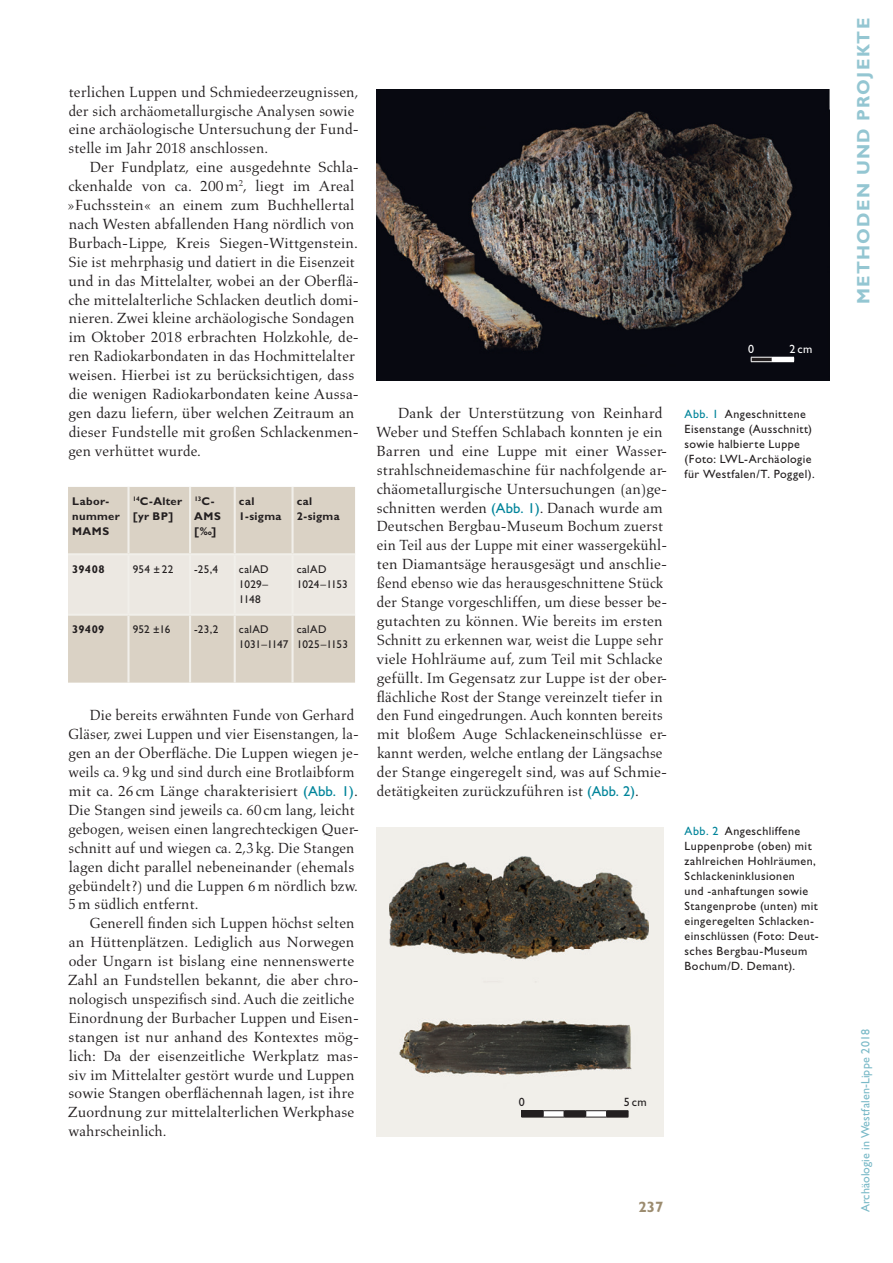
<style>
.page{position:relative;width:893px;height:1263px;background:#fff}
.page>*{position:absolute;margin:0;border:0;box-sizing:border-box;transform-origin:0 0}
.t1{font:700 18px "Gill Sans Std";letter-spacing:.07em;color:#94c6d2}
.t2{font:15px/18.9px "Aldus LT Std";letter-spacing:.005em;color:#231f20}
.t3{font:700 15px "Gill Sans Std";color:#9c8c6f}
.t4{font:12px/15px "Gill Sans Std";letter-spacing:.035em;color:#231f20}
.t5{font:12px "Gill Sans Std";letter-spacing:.01em;color:#79b9c7}
.t6{font:12px "Gill Sans Std";color:#fff}
.t7{font:700 11.25px/15px "Gill Sans Std";letter-spacing:.03em;color:#231f20}
.t8{font:11.25px/15px "Gill Sans Std";letter-spacing:.025em;color:#231f20}
.t9{font:11.25px/15px "Gill Sans Std";letter-spacing:.005em;color:#231f20}
.t10{font:700 6.6px "Gill Sans Std";color:#231f20}
.s1{font-size:11.25px}
.s2{font-family:"Gill Sans Std";font-size:14.4px;color:#00849a}
.s3{color:#00849a}
</style>
<div class="page">
<div style="left:376px;top:827px;width:287px;height:309px;background:#f1efea"></div>
<img style="left:389px;top:857px;width:260px;height:219px">
<img style="left:376px;top:90px;width:453px;height:290px">
<svg style="left:751px;top:357px;width:43px;height:5px"></svg>
<svg style="left:521px;top:1110px;width:108px;height:8px"></svg>
<div style="left:68px;top:487px;width:287px;height:196px;background:#dad2c5"></div>
<div style="left:68px;top:555px;width:287px;height:59px;background:#ece8e2"></div>
<hr style="left:127px;top:487px;width:3px;height:66px;background:#f1efea">
<hr style="left:189px;top:487px;width:2px;height:66px;background:#f1efea">
<hr style="left:234px;top:487px;width:2px;height:66px;background:#f1efea">
<hr style="left:291px;top:487px;width:3px;height:66px;background:#f1efea">
<hr style="left:68px;top:553px;width:60px;height:2px;background:#f1efea">
<hr style="left:190px;top:553px;width:45px;height:2px;background:#f1efea">
<hr style="left:235px;top:553px;width:58px;height:2px;background:#f1efea">
<hr style="left:234px;top:555px;width:2px;height:59px;background:#f1efea">
<hr style="left:293px;top:553px;width:62px;height:2px;background:#f1efea">
<hr style="left:291px;top:555px;width:3px;height:59px;background:#f1efea">
<hr style="left:68px;top:614px;width:60px;height:2px;background:#f1efea">
<hr style="left:190px;top:614px;width:45px;height:2px;background:#f1efea">
<hr style="left:235px;top:614px;width:58px;height:2px;background:#f1efea">
<hr style="left:234px;top:616px;width:2px;height:67px;background:#f1efea">
<hr style="left:293px;top:614px;width:62px;height:2px;background:#f1efea">
<hr style="left:291px;top:616px;width:3px;height:67px;background:#f1efea">
<hr style="left:128px;top:553px;width:62px;height:2px;background:#f1efea">
<hr style="left:127px;top:555px;width:3px;height:59px;background:#f1efea">
<hr style="left:189px;top:555px;width:2px;height:59px;background:#f1efea">
<hr style="left:128px;top:614px;width:62px;height:2px;background:#f1efea">
<hr style="left:127px;top:616px;width:3px;height:67px;background:#f1efea">
<hr style="left:189px;top:616px;width:2px;height:67px;background:#f1efea">
<p class="t2" style="left:69px;top:82px;width:292px">terlichen Luppen und Schmiedeerzeugnissen, der sich archäometallurgische Analysen sowie eine archäologische Untersuchung der Fund&shy;stelle im Jahr 2018 anschlossen.</p>
<p class="t2" style="left:67px;top:158px;width:293px;text-indent:23px">Der Fundplatz, eine ausgedehnte Schla&shy;ckenhalde von ca. 200 m<sup>2</sup>, liegt im Areal »Fuchsstein« an einem zum Buchhellertal nach Westen abfallenden Hang nördlich von Burbach-Lippe, Kreis Siegen-Wittgenstein.<br>Sie ist mehrphasig und datiert in die Eisenzeit und in das Mittelalter, wobei an der Oberflä&shy;che mittelalterliche Schlacken deutlich domi&shy;nieren. Zwei kleine archäologische Sondagen im Oktober 2018 erbrachten Holzkohle, de&shy;ren Radiokarbondaten in das Hochmittelalter weisen. Hierbei ist zu berücksichtigen, dass die wenigen Radiokarbondaten keine Aussa&shy;gen dazu liefern, über welchen Zeitraum an dieser Fundstelle mit großen Schlackenmen&shy;gen verhüttet wurde.</p>
<p class="t7" style="left:72px;top:494px;width:49px">Labor&shy;nummer<br>MAMS</p>
<p class="t7" style="left:133px;top:494px;width:51px"><sup>14</sup>C-Alter [yr BP]</p>
<p class="t10" style="left:194px;top:495px;width:22px">13<span class="s1">C-</span></p>
<p class="t7" style="left:194px;top:509px;width:28px">AMS [‰]</p>
<p class="t7" style="left:239px;top:494px;width:44px">cal<br>1-sigma</p>
<p class="t7" style="left:297px;top:494px;width:44px">cal<br>2-sigma</p>
<p class="t7" style="left:72px;top:561px;width:34px">39408</p>
<p class="t8" style="left:133px;top:561px;width:42px">954 ± 22</p>
<p class="t8" style="left:194px;top:561px;width:25px">-25,4</p>
<p class="t8" style="left:239px;top:561px;width:31px;text-align:justify">calAD 1029– 1148</p>
<p class="t8" style="left:297px;top:561px;width:52px">calAD<br>1024–1153</p>
<p class="t7" style="left:72px;top:622px;width:34px">39409</p>
<p class="t8" style="left:133px;top:622px;width:39px">952 ±16</p>
<p class="t8" style="left:194px;top:622px;width:26px">-23,2</p>
<p class="t9" style="left:239px;top:622px;width:51px">calAD<br>1031–1147</p>
<p class="t8" style="left:297px;top:622px;width:53px">calAD<br>1025–1153</p>
<p class="t2" style="left:68px;top:706px;width:292px;text-indent:22px">Die bereits erwähnten Funde von Gerhard Gläser, zwei Luppen und vier Eisenstangen, la&shy;gen an der Oberfläche. Die Luppen wiegen je&shy;weils ca. 9 kg und sind durch eine Brotlaibform mit ca. 26 cm Länge charakterisiert <span class="s2">(Abb. 1)</span>.<br>Die Stangen sind jeweils ca. 60 cm lang, leicht gebogen, weisen einen langrechteckigen Quer&shy;schnitt auf und wiegen ca. 2,3 kg. Die Stangen lagen dicht parallel nebeneinander (ehemals gebündelt?) und die Luppen 6 m nördlich bzw.<br>5 m südlich entfernt.</p>
<p class="t2" style="left:68px;top:914px;width:292px;text-indent:21px">Generell finden sich Luppen höchst selten an Hüttenplätzen. Lediglich aus Norwegen oder Ungarn ist bislang eine nennenswerte Zahl an Fundstellen bekannt, die aber chro&shy;nologisch unspezifisch sind. Auch die zeitliche Einordnung der Burbacher Luppen und Eisen&shy;stangen ist nur anhand des Kontextes mög&shy;lich: Da der eisenzeitliche Werkplatz mas&shy;siv im Mittelalter gestört wurde und Luppen sowie Stangen oberflächennah lagen, ist ihre Zuordnung zur mittelalterlichen Werkphase wahrscheinlich.</p>
<p class="t6" style="left:748px;top:342px;width:7px">0</p>
<p class="t6" style="left:789px;top:342px;width:24px">2 cm</p>
<p class="t2" style="left:376px;top:404px;width:293px;text-indent:22px">Dank der Unterstützung von Reinhard Weber und Steffen Schlabach konnten je ein Barren und eine Luppe mit einer Wasser&shy;strahlschneidemaschine für nachfolgende ar&shy;chäometallurgische Untersuchungen (an)ge&shy;schnitten werden <span class="s2">(Abb. 1)</span>. Danach wurde am Deutschen Bergbau-Museum Bochum zuerst ein Teil aus der Luppe mit einer wassergekühl&shy;ten Diamantsäge herausgesägt und anschlie&shy;ßend ebenso wie das herausgeschnittene Stück der Stange vorgeschliffen, um diese besser be&shy;gutachten zu können. Wie bereits im ersten Schnitt zu erkennen war, weist die Luppe sehr viele Hohlräume auf, zum Teil mit Schlacke gefüllt. Im Gegensatz zur Luppe ist der ober&shy;flächliche Rost der Stange vereinzelt tiefer in den Fund eingedrungen. Auch konnten bereits mit bloßem Auge Schlackeneinschlüsse er&shy;kannt werden, welche entlang der Längsachse der Stange eingeregelt sind, was auf Schmie&shy;detätigkeiten zurückzuführen ist <span class="s2">(Abb. 2)</span>.</p>
<p class="t4" style="left:685px;top:406px;width:132px"><span class="s3">Abb. 1</span> Angeschnittene<br>Eisenstange (Ausschnitt) sowie halbierte Luppe (Foto: LWL-Archäologie für Westfalen/T. Poggel).</p>
<p class="t4" style="left:685px;top:824px;width:136px"><span class="s3">Abb. 2</span> Angeschliffene<br>Luppenprobe (oben) mit zahlreichen Hohlräumen,<br>Schlackeninklusionen<br>und -anhaftungen sowie<br>Stangenprobe (unten) mit eingeregelten Schlacken&shy;einschlüssen (Foto: Deut&shy;sches Bergbau-Museum<br>Bochum/D. Demant).</p>
<p class="t4" style="left:519px;top:1095px;width:7px">0</p>
<p class="t4" style="left:624px;top:1095px;width:24px">5 cm</p>
<p class="t3" style="left:638px;top:1198px;width:26px">237</p>
<p class="t1" style="left:853px;top:304px;width:287px;rotate:-90deg">METHODEN UND PROJEKTE</p>
<p class="t5" style="left:859px;top:1212px;width:184px;rotate:-90deg">Archäologie in Westfalen-Lippe 2018</p>
</div>
